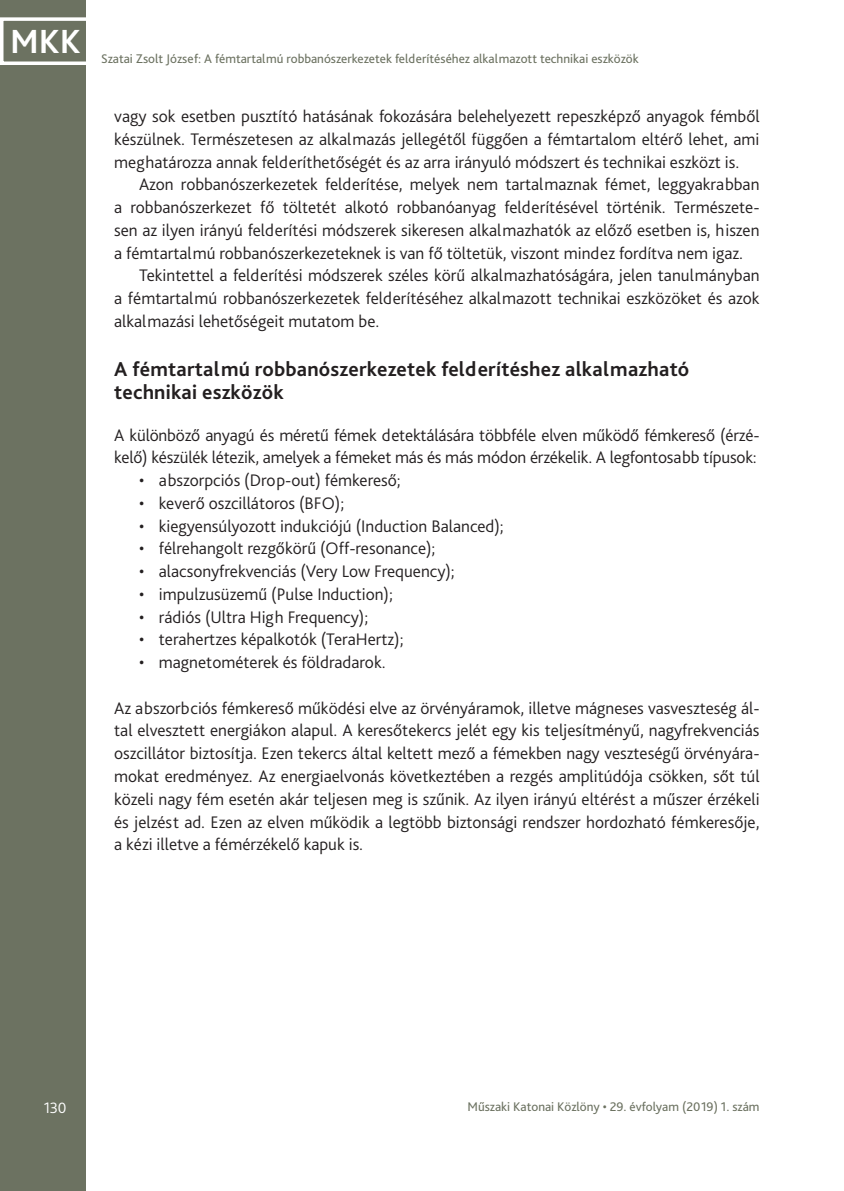
<style>
.page{position:relative;width:844px;height:1191px;background:#fff}
.page>*{position:absolute;margin:0;border:0;box-sizing:border-box;transform-origin:0 0}
.t1{font:700 35px "Bliss Pro";color:#fff}
.Címsor_1{font:700 21px/22.8px "Bliss Pro";letter-spacing:.01em;color:#231f20}
.Szöveg_1st___3_mm{font:300 17.5px/22.8px "Bliss Pro";color:#231f20;text-align:justify}
.Szöveg{font:300 17.5px/22.8px "Bliss Pro";color:#231f20;text-align:justify}
.t2{font:300 15.75px "Bliss Pro";color:#fff}
.t3{font:13.12px "Bliss Pro";color:#6c7261}
</style>
<div class="page">
<div style="left:0;top:0;width:85px;height:1191px;background:#6c7261"></div>
<div style="left:0;top:17px;width:94px;height:48px;border:4px solid #fff"></div>
<h1 class="t1" style="left:10px;top:20px;width:72px">MKK</h1>
<p class="t3" style="left:101px;top:50px;width:539px">Szatai Zsolt József: A fémtartalmú robbanószerkezetek felderítéséhez alkalmazott technikai eszközök</p>
<p class="Szöveg_1st___3_mm" style="left:114px;top:104px;width:646px">vagy sok esetben pusztító hatásának fokozására belehelyezett repeszképző anyagok fémből készülnek. Természetesen az alkalmazás jellegétől függően a fémtartalom eltérő lehet, ami meghatározza annak felderíthetőségét és az arra irányuló módszert és technikai eszközt is.</p>
<p class="Szöveg" style="left:114px;top:173px;width:646px;text-indent:25px">Azon robbanószerkezetek felderítése, melyek nem tartalmaznak fémet, leggyakrabban a robbanószerkezet fő töltetét alkotó robbanóanyag felderítésével történik. Természete&shy;sen az ilyen irányú felderítési módszerek sikeresen alkalmazhatók az előző esetben is, hiszen a fémtartalmú robbanószerkezeteknek is van fő töltetük, viszont mindez fordítva nem igaz.</p>
<p class="Szöveg" style="left:114px;top:264px;width:646px;text-indent:25px">Tekintettel a felderítési módszerek széles körű alkalmazhatóságára, jelen tanulmányban a fémtartalmú robbanószerkezetek felderítéséhez alkalmazott technikai eszközöket és azok alkalmazási lehetőségeit mutatom be.</p>
<p class="Címsor_1" style="left:114px;top:357px;width:576px">A fémtartalmú robbanószerkezetek felderítéshez alkalmazható technikai eszközök</p>
<p class="Szöveg_1st___3_mm" style="left:114px;top:423px;width:646px">A különböző anyagú és méretű fémek detektálására többféle elven működő fémkereső (érzé&shy;kelő) készülék létezik, amelyek a fémeket más és más módon érzékelik. A legfontosabb típusok:</p>
<p class="Szöveg_1st___3_mm" style="left:139px;top:468px;width:263px">• abszorpciós (Drop-out) fémkereső;</p>
<p class="Szöveg_1st___3_mm" style="left:139px;top:491px;width:207px">• keverő oszcillátoros (BFO);</p>
<p class="Szöveg_1st___3_mm" style="left:139px;top:514px;width:366px">• kiegyensúlyozott indukciójú (Induction Balanced);</p>
<p class="Szöveg_1st___3_mm" style="left:139px;top:537px;width:298px">• félrehangolt rezgőkörű (Off-resonance);</p>
<p class="Szöveg_1st___3_mm" style="left:139px;top:559px;width:317px">• alacsonyfrekvenciás (Very Low Frequency);</p>
<p class="Szöveg_1st___3_mm" style="left:139px;top:582px;width:255px">• impulzusüzemű (Pulse Induction);</p>
<p class="Szöveg_1st___3_mm" style="left:139px;top:605px;width:231px">• rádiós (Ultra High Frequency);</p>
<p class="Szöveg_1st___3_mm" style="left:139px;top:628px;width:266px">• terahertzes képalkotók (TeraHertz);</p>
<p class="Szöveg_1st___3_mm" style="left:139px;top:650px;width:248px">• magnetométerek és földradarok.</p>
<p class="Szöveg_1st___3_mm" style="left:114px;top:696px;width:646px">Az abszorbciós fémkereső működési elve az örvényáramok, illetve mágneses vasveszteség ál&shy;tal elvesztett energiákon alapul. A keresőtekercs jelét egy kis teljesítményű, nagyfrekvenciás oszcillátor biztosítja. Ezen tekercs által keltett mező a fémekben nagy veszteségű örvényára&shy;mokat eredményez. Az energiaelvonás következtében a rezgés amplitúdója csökken, sőt túl közeli nagy fém esetén akár teljesen meg is szűnik. Az ilyen irányú eltérést a műszer érzékeli és jelzést ad. Ezen az elven működik a legtöbb biztonsági rendszer hordozható fémkeresője, a kézi illetve a fémérzékelő kapuk is.</p>
<p class="t2" style="left:44px;top:1098px;width:24px">130</p>
<p class="t3" style="left:467px;top:1098px;width:293px">Műszaki Katonai Közlöny • 29. évfolyam (2019) 1. szám</p>
</div>
